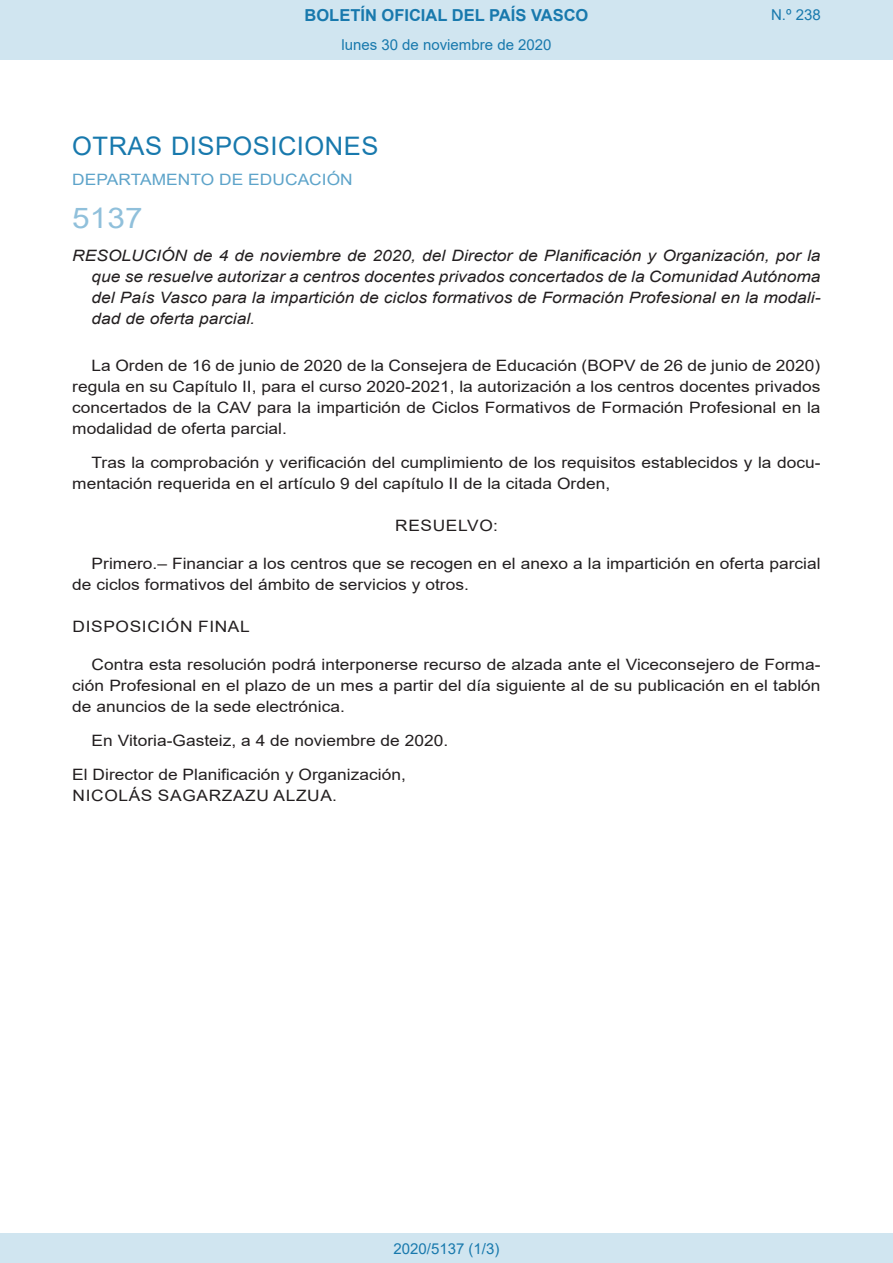
<style>
.page{position:relative;width:893px;height:1263px;background:#fff}
.page>*{position:absolute;margin:0;border:0;box-sizing:border-box;transform-origin:0 0}
.BOPVOrden{font:28.5px "Arial";color:#90c0db;scale:1.11 1}
.BOPVSeccion{font:25.5px "Arial";letter-spacing:.02em;color:#1879ad}
.t1{font:700 16.5px "Arial";color:#1879ad}
.BOPVDetalle{font:15.6px/21px "Arial";color:#231f20;text-align:justify;scale:1.11 1}
.BOPVTitulo{font:italic 15.6px/21px "Arial";color:#231f20;text-align:justify;scale:1.11 1}
.BOPVFirmaPuesto{font:15.6px "Arial";color:#231f20;scale:1.11 1}
.BOPVFirmaLugFec{font:15.6px "Arial";color:#231f20;scale:1.11 1}
.BOPVOrganismo{font:15.6px "Arial";letter-spacing:.005em;color:#5ea4ca;scale:1.11 1}
.BOPVFirmaNombre{font:15.6px "Arial";letter-spacing:.035em;color:#231f20;scale:1.11 1}
.BOPVDisposicion{font:15.6px "Arial";letter-spacing:.035em;color:#231f20;scale:1.11 1}
.BOPVClave{font:15.6px "Arial";letter-spacing:.035em;color:#231f20;scale:1.11 1}
.Paginacion_Centro{font:15px "Arial";color:#1879ad}
</style>
<div class="page">
<div style="left:0;top:0;width:893px;height:60px;background:#d0e5f0"></div>
<div style="left:0;top:1233px;width:893px;height:30px;background:#d0e5f0"></div>
<p class="t1" style="left:305px;top:3px;width:285px">BOLETÍN OFICIAL DEL PAÍS VASCO</p>
<p class="Paginacion_Centro" style="left:341px;top:35px;width:212px">lunes 30 de noviembre de 2020</p>
<p class="Paginacion_Centro" style="left:771px;top:5px;width:51px">N.º 238</p>
<p class="BOPVSeccion" style="left:72px;top:128px;width:308px">OTRAS DISPOSICIONES</p>
<p class="BOPVOrganismo" style="left:72px;top:169px;width:254px">DEPARTAMENTO DE EDUCACIÓN</p>
<p class="BOPVOrden" style="left:72px;top:198px;width:65px">5137</p>
<p class="BOPVTitulo" style="left:92px;top:246px;width:658px;text-indent:-19px">RESOLUCIÓN de 4 de noviembre de 2020, del Director de Planificación y Organización, por la que se resuelve autorizar a centros docentes privados concertados de la Comunidad Autónoma del País Vasco para la impartición de ciclos formativos de Formación Profesional en la modali&shy;dad de oferta parcial.</p>
<p class="BOPVDetalle" style="left:72px;top:355px;width:676px;text-indent:19px">La Orden de 16 de junio de 2020 de la Consejera de Educación (BOPV de 26 de junio de 2020) regula en su Capítulo II, para el curso 2020-2021, la autorización a los centros docentes privados concertados de la CAV para la impartición de Ciclos Formativos de Formación Profesional en la modalidad de oferta parcial.</p>
<p class="BOPVDetalle" style="left:72px;top:452px;width:676px;text-indent:19px">Tras la comprobación y verificación del cumplimiento de los requisitos establecidos y la docu&shy;mentación requerida en el artículo 9 del capítulo II de la citada Orden,</p>
<p class="BOPVClave" style="left:395px;top:515px;width:94px">RESUELVO:</p>
<p class="BOPVDetalle" style="left:72px;top:553px;width:676px;text-indent:19px">Primero.– Financiar a los centros que se recogen en el anexo a la impartición en oferta parcial de ciclos formativos del ámbito de servicios y otros.</p>
<p class="BOPVDisposicion" style="left:73px;top:616px;width:161px">DISPOSICIÓN FINAL</p>
<p class="BOPVDetalle" style="left:72px;top:654px;width:676px;text-indent:19px">Contra esta resolución podrá interponerse recurso de alzada ante el Viceconsejero de Forma&shy;ción Profesional en el plazo de un mes a partir del día siguiente al de su publicación en el tablón de anuncios de la sede electrónica.</p>
<p class="BOPVFirmaLugFec" style="left:92px;top:730px;width:323px">En Vitoria-Gasteiz, a 4 de noviembre de 2020.</p>
<p class="BOPVFirmaPuesto" style="left:72px;top:764px;width:302px">El Director de Planificación y Organización,</p>
<p class="BOPVFirmaNombre" style="left:73px;top:785px;width:240px">NICOLÁS SAGARZAZU ALZUA.</p>
<p class="Paginacion_Centro" style="left:393px;top:1238px;width:107px">2020/5137 (1/3)</p>
</div>
